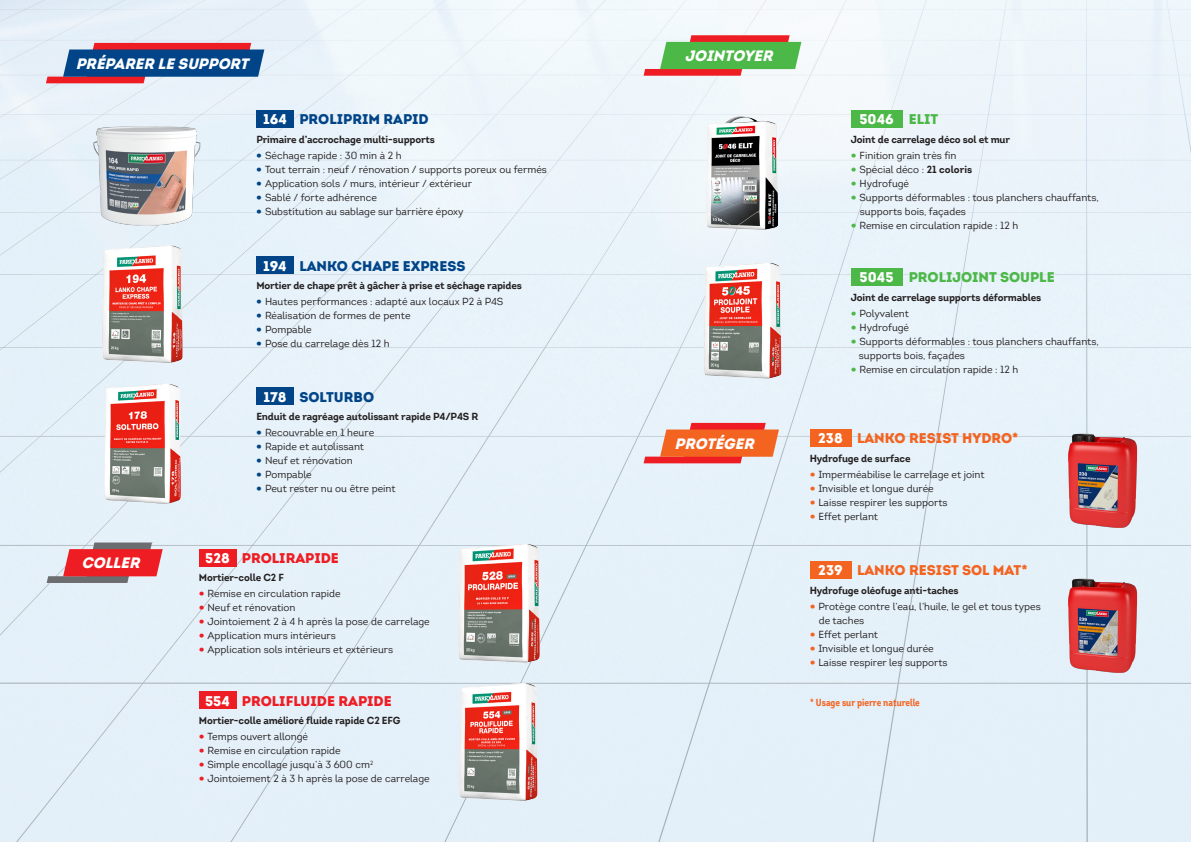
<style>
.page{position:relative;width:1191px;height:842px;background:#fff}
.page>*{position:absolute;margin:0;border:0;box-sizing:border-box;transform-origin:0 0}
.t1{font:italic 900 15px "Intro";color:#fff}
.t2{font:900 14px "Intro";color:#014588}
.t3{font:900 14px "Intro";color:#f36421}
.t4{font:900 14px "Intro";color:#fff}
.t5{font:900 14px "Intro";color:#ee1d23}
.t6{font:900 14px "Intro";color:#4cb848}
.t7{font:10px/14px "Intro";color:#231f20}
.t8{font:700 10px "Intro";letter-spacing:-.015em;color:#231f20}
.t9{font:700 10px "Intro Cond";color:#f36421}
.s1{font-weight:900;font-size:12px;color:#014588}
.s2{font-weight:900;font-size:12px;color:#ee1d23}
.s3{font-weight:900;font-size:12px;color:#4cb848}
.s4{font-weight:700}
.s5{font-weight:900;font-size:12px;color:#f36421}
</style>
<div class="page">
<img style="left:0;top:0;width:1191px;height:842px">
<div style="left:256px;top:257px;width:38px;height:17px;background:#014588"></div>
<div style="left:256px;top:388px;width:38px;height:17px;background:#014588"></div>
<div style="left:199px;top:549px;width:37px;height:17px;background:#ee1d23"></div>
<div style="left:851px;top:110px;width:51px;height:17px;background:#4cb848"></div>
<div style="left:809px;top:429px;width:42px;height:17px;background:#f36421"></div>
<div style="left:199px;top:692px;width:37px;height:17px;background:#ee1d23"></div>
<div style="left:851px;top:268px;width:51px;height:17px;background:#4cb848"></div>
<div style="left:809px;top:561px;width:42px;height:18px;background:#f36421"></div>
<div style="left:256px;top:110px;width:38px;height:17px;background:#014588"></div>
<img style="left:90px;top:122px;width:114px;height:106px">
<img style="left:96px;top:242px;width:92px;height:124px">
<img style="left:100px;top:382px;width:84px;height:124px">
<img style="left:454px;top:541px;width:89px;height:124px">
<img style="left:455px;top:679px;width:87px;height:125px">
<img style="left:701px;top:113px;width:82px;height:119px">
<img style="left:700px;top:259px;width:85px;height:124px">
<img style="left:1059px;top:426px;width:85px;height:106px">
<img style="left:1059px;top:570px;width:85px;height:107px">
<svg style="left:46px;top:43px;width:218px;height:40px;background:#5c608c"></svg>
<svg style="left:643px;top:35px;width:158px;height:41px"></svg>
<svg style="left:643px;top:423px;width:136px;height:40px;background:#ef7754"></svg>
<svg style="left:47px;top:542px;width:116px;height:41px;background:#d1656b"></svg>
<h1 class="t1" style="left:76px;top:54px;width:176px">PRÉPARER LE SU PPORT</h1>
<h2 class="t4" style="left:263px;top:110px;width:25px">164</h2>
<h2 class="t2" style="left:299px;top:110px;width:131px">PROLIPRIM RAPID</h2>
<p class="t8" style="left:256px;top:133px;width:180px">Primaire d’accrochage multi-supports</p>
<p class="t7" style="left:256px;top:148px;width:147px"><span class="s1">•</span> Séchage rapide : 30 min à 2 h</p>
<p class="t7" style="left:256px;top:162px;width:292px"><span class="s1">•</span> Tout terrain : neuf / rénovation / supports poreux ou fermés</p>
<p class="t7" style="left:256px;top:176px;width:217px"><span class="s1">•</span> Application sols / murs, intérieur / extérieur</p>
<p class="t7" style="left:256px;top:190px;width:122px"><span class="s1">•</span> Sablé / forte adhérence</p>
<p class="t7" style="left:256px;top:204px;width:209px"><span class="s1">•</span> Substitution au sablage sur barrière époxy</p>
<h2 class="t4" style="left:263px;top:256px;width:25px">194</h2>
<h2 class="t2" style="left:299px;top:256px;width:168px">LANKO CHAPE EXPRESS</h2>
<p class="t8" style="left:256px;top:279px;width:267px">Mortier de chape prêt à gâcher à prise et séchage rapides</p>
<p class="t7" style="left:256px;top:295px;width:249px"><span class="s1">•</span> Hautes performances : adapté aux locaux P2 à P4S</p>
<p class="t7" style="left:256px;top:309px;width:156px"><span class="s1">•</span> Réalisation de formes de pente</p>
<p class="t7" style="left:256px;top:323px;width:57px"><span class="s1">•</span> Pompable</p>
<p class="t7" style="left:256px;top:337px;width:135px"><span class="s1">•</span> Pose du carrelage dès 12 h</p>
<h2 class="t4" style="left:263px;top:387px;width:25px">178</h2>
<h2 class="t2" style="left:299px;top:388px;width:76px">SOLTU RBO</h2>
<p class="t8" style="left:256px;top:410px;width:224px">Enduit de ragréage autolissant rapide P4/P4S R</p>
<h1 class="t1" style="left:81px;top:553px;width:64px">COLLER</h1>
<p class="t7" style="left:256px;top:426px;width:119px"><span class="s1">•</span> Recouvrable en 1 heure</p>
<p class="t7" style="left:256px;top:440px;width:109px"><span class="s1">•</span> Rapide et autolissant</p>
<p class="t7" style="left:256px;top:454px;width:98px"><span class="s1">•</span> Neuf et rénovation</p>
<p class="t7" style="left:256px;top:468px;width:57px"><span class="s1">•</span> Pompable</p>
<p class="t7" style="left:256px;top:482px;width:141px"><span class="s1">•</span> Peut rester nu ou être peint</p>
<h2 class="t4" style="left:205px;top:549px;width:26px">528</h2>
<h2 class="t5" style="left:242px;top:549px;width:99px">PROLIRAPIDE</h2>
<p class="t8" style="left:199px;top:572px;width:86px">Mortier-colle C2 F</p>
<p class="t7" style="left:199px;top:587px;width:143px"><span class="s2">•</span> Remise en circulation rapide</p>
<p class="t7" style="left:199px;top:601px;width:98px"><span class="s2">•</span> Neuf et rénovation</p>
<p class="t7" style="left:199px;top:615px;width:232px"><span class="s2">•</span> Jointoiement 2 à 4 h après la pose de carrelage</p>
<p class="t7" style="left:199px;top:629px;width:139px"><span class="s2">•</span> Application murs intérieurs</p>
<p class="t7" style="left:199px;top:643px;width:196px"><span class="s2">•</span> Application sols intérieurs et extérieurs</p>
<h2 class="t4" style="left:205px;top:691px;width:26px">554</h2>
<h2 class="t5" style="left:242px;top:691px;width:151px">PROLIFLUIDE RAPIDE</h2>
<p class="t8" style="left:199px;top:714px;width:203px">Mortier-colle amélioré fluide rapide C2 EFG</p>
<p class="t7" style="left:199px;top:730px;width:111px"><span class="s2">•</span> Temps ouvert allongé</p>
<p class="t7" style="left:199px;top:744px;width:143px"><span class="s2">•</span> Remise en circulation rapide</p>
<p class="t7" style="left:199px;top:758px;width:176px"><span class="s2">•</span> Simple encollage jusqu’à 3 600 cm<sup>2</sup></p>
<p class="t7" style="left:199px;top:772px;width:232px"><span class="s2">•</span> Jointoiement 2 à 3 h après la pose de carrelage</p>
<h1 class="t1" style="left:685px;top:46px;width:94px">JOINTOYER</h1>
<h1 class="t1" style="left:674px;top:434px;width:85px">PROTÉGER</h1>
<h2 class="t4" style="left:859px;top:110px;width:36px">5046</h2>
<h2 class="t6" style="left:908px;top:110px;width:31px">ELIT</h2>
<p class="t8" style="left:851px;top:133px;width:161px">Joint de carrelage déco sol et mur</p>
<p class="t7" style="left:851px;top:148px;width:107px"><span class="s3">•</span> Finition grain très fin</p>
<p class="t7" style="left:851px;top:162px;width:123px"><span class="s3">•</span> Spécial déco : <span class="s4">21 coloris</span></p>
<p class="t7" style="left:851px;top:176px;width:60px"><span class="s3">•</span> Hydrofugé</p>
<p class="t7" style="left:860px;top:190px;width:241px;text-indent:-9px"><span class="s3">•</span> Supports déformables : tous planchers chauffants, supports bois, façades</p>
<p class="t7" style="left:851px;top:218px;width:169px"><span class="s3">•</span> Remise en circulation rapide : 12 h</p>
<h2 class="t4" style="left:859px;top:268px;width:35px">5045</h2>
<h2 class="t6" style="left:908px;top:268px;width:147px">PROLIJOINT SOUPLE</h2>
<p class="t8" style="left:851px;top:291px;width:192px">Joint de carrelage supports déformables</p>
<p class="t7" style="left:851px;top:306px;width:60px"><span class="s3">•</span> Polyvalent</p>
<p class="t7" style="left:851px;top:320px;width:60px"><span class="s3">•</span> Hydrofugé</p>
<p class="t7" style="left:859px;top:334px;width:242px;text-indent:-8px"><span class="s3">•</span> Supports déformables : tous planchers chauffants, supports bois, façades</p>
<p class="t7" style="left:851px;top:362px;width:169px"><span class="s3">•</span> Remise en circulation rapide : 12 h</p>
<h2 class="t4" style="left:818px;top:429px;width:26px">238</h2>
<h2 class="t3" style="left:857px;top:429px;width:163px">LANKO RESIST HYDRO*</h2>
<p class="t8" style="left:809px;top:452px;width:102px">Hydrofuge de surface</p>
<p class="t7" style="left:809px;top:467px;width:176px"><span class="s5">•</span> Imperméabilise le carrelage et joint</p>
<p class="t7" style="left:809px;top:481px;width:126px"><span class="s5">•</span> Invisible et longue durée</p>
<p class="t7" style="left:809px;top:495px;width:139px"><span class="s5">•</span> Laisse respirer les supports</p>
<p class="t7" style="left:809px;top:509px;width:70px"><span class="s5">•</span> Effet perlant</p>
<h2 class="t4" style="left:818px;top:561px;width:26px">239</h2>
<h2 class="t3" style="left:857px;top:561px;width:172px">LANKO RESIST SOL MAT*</h2>
<p class="t8" style="left:809px;top:584px;width:150px">Hydrofuge oléofuge anti-taches</p>
<p class="t7" style="left:818px;top:599px;width:224px;text-indent:-9px"><span class="s5">•</span> Protège contre l’eau, l’huile, le gel et tous types de taches</p>
<p class="t7" style="left:809px;top:627px;width:70px"><span class="s5">•</span> Effet perlant</p>
<p class="t7" style="left:809px;top:641px;width:126px"><span class="s5">•</span> Invisible et longue durée</p>
<p class="t7" style="left:809px;top:655px;width:139px"><span class="s5">•</span> Laisse respirer les supports</p>
<p class="t9" style="left:810px;top:696px;width:111px">* Usage sur pierre naturelle</p>
</div>
